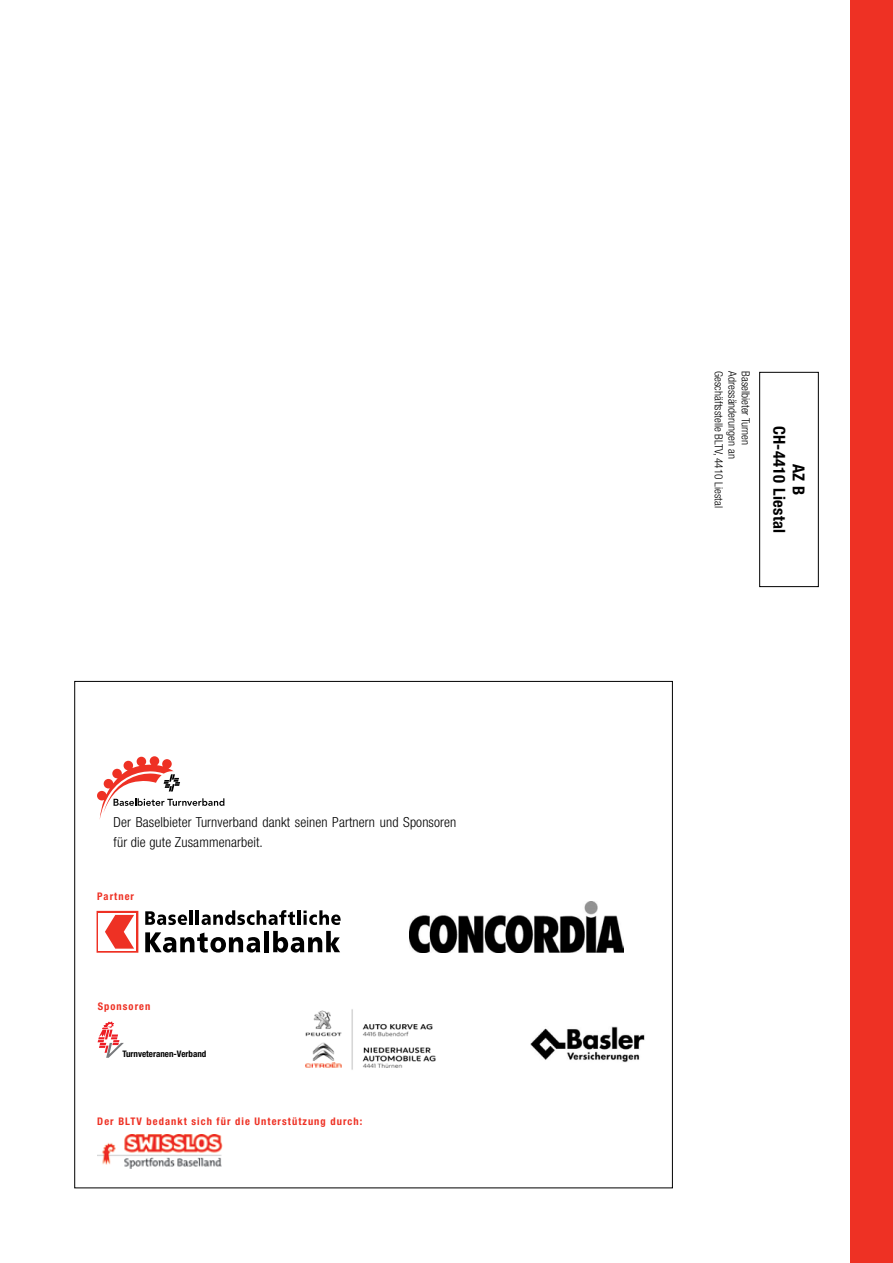
<style>
.page{position:relative;width:893px;height:1263px;background:#fff}
.page>*{position:absolute;margin:0;border:0;box-sizing:border-box;transform-origin:0 0}
.t1{font:700 condensed 16.5px/19.5px "Helvetica Neue LT Std";letter-spacing:.02em;color:#000;text-align:center}
.t2{font:300 condensed 13.8px/19.5px "Helvetica Neue LT Std";letter-spacing:.01em;color:#000}
.t3{font:300 condensed 11.25px "Helvetica Neue LT Std";color:#000}
.t4{font:700 condensed 10.5px "Helvetica Neue LT Std";letter-spacing:.1em;color:#ee3124}
.t5{font:700 condensed 9px "Helvetica Neue LT Std";color:#000}
</style>
<div class="page">
<div style="left:850px;top:0;width:43px;height:1263px;background:#ee3124"></div>
<div style="left:759px;top:372px;width:60px;height:215px;border:1px solid #000"></div>
<svg style="left:97px;top:756px;width:127px;height:63px"></svg>
<img style="left:97px;top:1135px;width:126px;height:33px">
<div style="left:97px;top:911px;width:41px;height:41px;border:1px solid #ee3124"></div>
<div style="left:99px;top:913px;width:37px;height:38px;background:#fff"></div>
<svg style="left:105px;top:915px;width:29px;height:34px"></svg>
<svg style="left:145px;top:911px;width:42px;height:14px"></svg>
<hr style="left:190px;top:910px;width:3px;height:15px;background:#000">
<hr style="left:196px;top:910px;width:3px;height:15px;background:#000">
<svg style="left:202px;top:910px;width:93px;height:15px"></svg>
<hr style="left:297px;top:910px;width:3px;height:15px;background:#000">
<svg style="left:304px;top:910px;width:37px;height:15px"></svg>
<svg style="left:145px;top:932px;width:115px;height:20px"></svg>
<div style="left:264px;top:931px;width:5px;height:21px;background:#000"></div>
<svg style="left:273px;top:931px;width:67px;height:21px"></svg>
<img style="left:410px;top:902px;width:213px;height:50px">
<img style="left:530px;top:1027px;width:115px;height:35px">
<svg style="left:98px;top:1022px;width:26px;height:35px"></svg>
<img style="left:305px;top:1009px;width:131px;height:61px">
<img style="left:305px;top:1061px;width:38px;height:9px">
<p class="t2" style="left:114px;top:812px;width:344px">Der Baselbieter Turnverband dankt seinen Partnern und Sponsoren für die gute Zusammenarbeit.</p>
<p class="t4" style="left:97px;top:890px;width:38px">Partner</p>
<p class="t4" style="left:98px;top:1000px;width:54px">Sponsoren</p>
<p class="t5" style="left:122px;top:1049px;width:85px">Turnveteranen-Verband</p>
<p class="t4" style="left:97px;top:1115px;width:267px">Der BLTV bedankt sich für die Unterstützung durch:</p>
<p class="t3" style="left:725px;top:371px;width:138px;rotate:90deg">Geschäftsstelle BLTV, 4410 Liestal</p>
<p class="t3" style="left:739px;top:371px;width:89px;rotate:90deg">Adressänderungen an</p>
<p class="t3" style="left:752px;top:371px;width:75px;rotate:90deg">Baselbieter Turnen</p>
<p class="t1" style="left:809px;top:426px;width:109px;rotate:90deg">AZB<br>CH-4410 Liestal</p>
</div>
